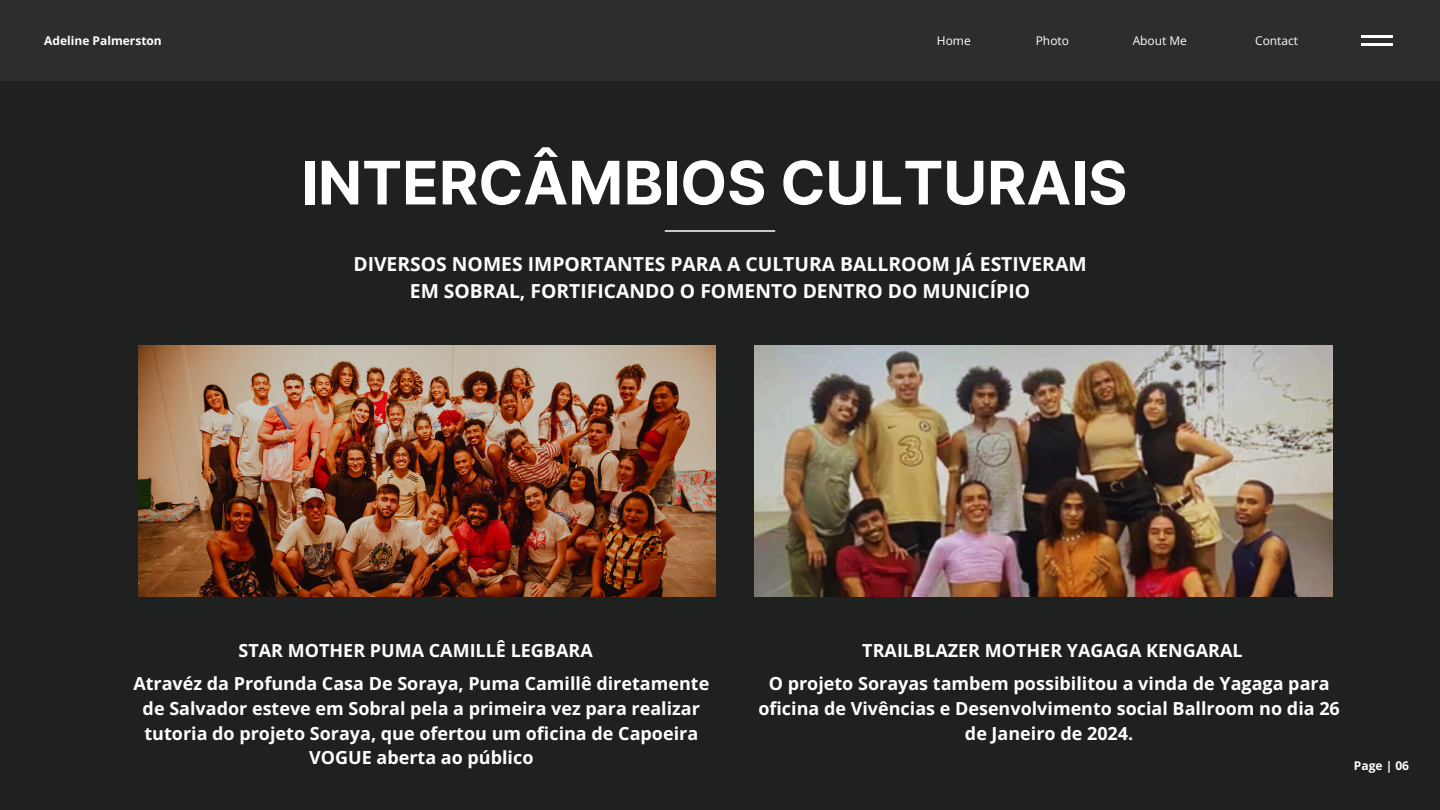
<style>
.page{position:relative;width:1440px;height:810px;background:#1f2020}
.page>*{position:absolute;margin:0;border:0;box-sizing:border-box;transform-origin:0 0}
.t1{font:700 60px "Inter";color:#fff}
.t2{font:700 19.3px/27px "Open Sans";color:#fff;text-align:center}
.t3{font:700 18px/24.8px "Open Sans";color:#fff;text-align:center}
.t4{font:700 12px "Open Sans";color:#fff}
.t5{font:12px "Open Sans";color:#fff}
</style>
<div class="page">
<div style="left:0;top:0;width:1440px;height:81px;background:#2d2d2d"></div>
<hr style="left:1362px;top:36px;width:31px;height:2px;background:#fff">
<hr style="left:1362px;top:43px;width:31px;height:2px;background:#fff">
<img style="left:138px;top:346px;width:578px;height:250px">
<img style="left:755px;top:346px;width:577px;height:250px">
<hr style="left:665px;top:230px;width:110px;height:2px;background:#fff">
<h4 class="t4" style="left:44px;top:32px;width:119px">Adeline Palmerston</h4>
<p class="t5" style="left:937px;top:32px;width:35px">Home</p>
<p class="t5" style="left:1036px;top:32px;width:35px">Photo</p>
<p class="t5" style="left:1133px;top:32px;width:56px">About Me</p>
<p class="t5" style="left:1255px;top:32px;width:45px">Contact</p>
<h2 class="t1" style="left:301px;top:147px;width:828px">INTERCÂMBIOS CULTURAIS</h2>
<h3 class="t2" style="left:353px;top:250px;width:735px">DIVERSOS NOMES IMPORTANTES PARA A CULTURA BALLROOM JÁ ESTIVERAM<br>EM SOBRAL, FORTIFICANDO O FOMENTO DENTRO DO MUNICÍPIO</h3>
<h3 class="t3" style="left:239px;top:638px;width:356px">STAR MOTHER PUMA CAMILLÊ LEGBARA</h3>
<h2 class="t3" style="left:862px;top:638px;width:382px">TRAILBLAZER MOTHER YAGAGA KENGARAL</h2>
<h2 class="t3" style="left:133px;top:671px;width:577px">Atravéz da Profunda Casa De Soraya, Puma Camillê diretamente de Salvador esteve em Sobral pela a primeira vez para realizar tutoria do projeto Soraya, que ofertou um oficina de Capoeira VOGUE aberta ao público</h2>
<h4 class="t3" style="left:758px;top:671px;width:583px">O projeto Sorayas tambem possibilitou a vinda de Yagaga para oficina de Vivências e Desenvolvimento social Ballroom no dia 26 de Janeiro de 2024.</h4>
<h1 class="t4" style="left:1354px;top:757px;width:57px">Page | 06</h1>
</div>
